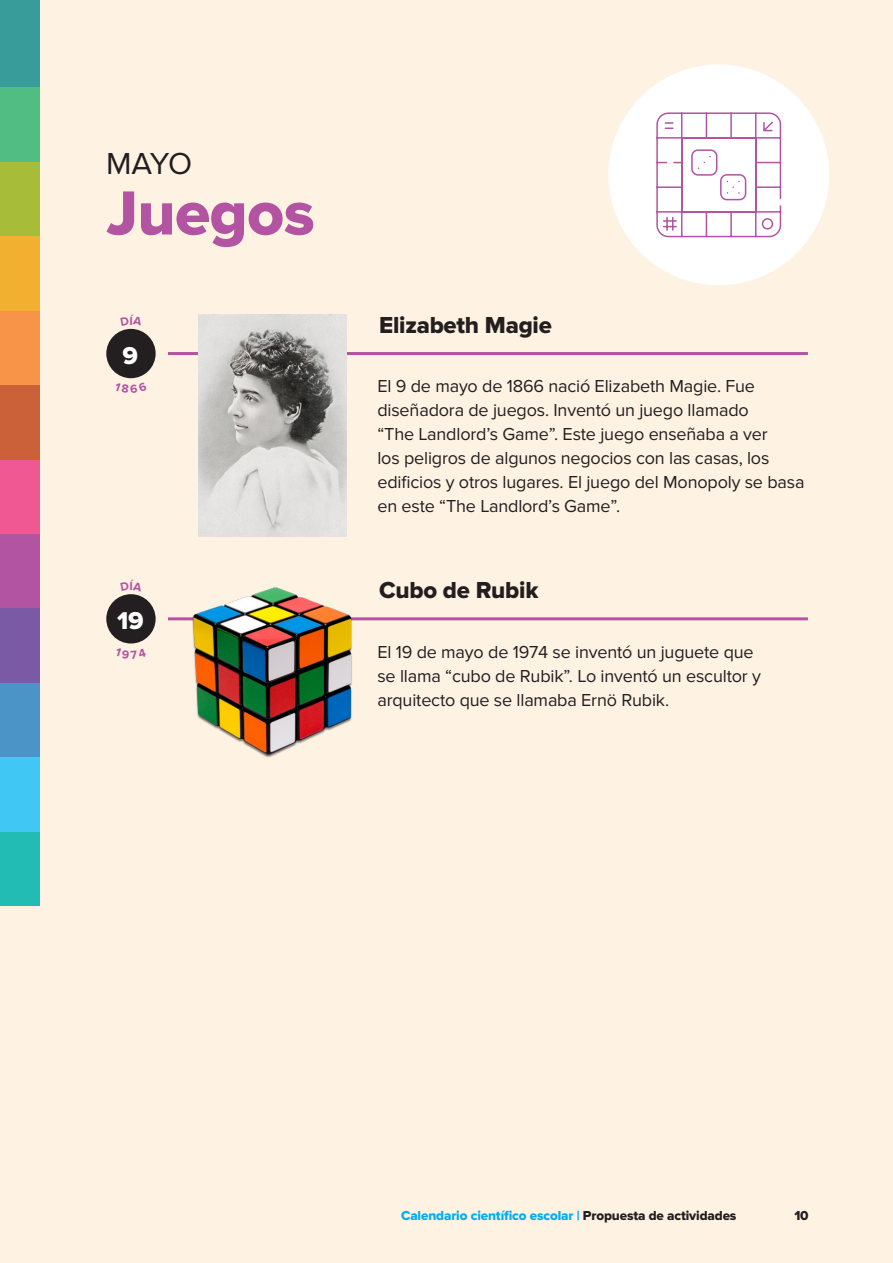
<style>
.page{position:relative;width:893px;height:1263px;background:#fef2e3}
.page>*{position:absolute;margin:0;border:0;box-sizing:border-box;transform-origin:0 0}
.t1{font:64.5px "Proxima Nova Extrabld";letter-spacing:-.01em;color:#b254a1}
.t2{font:31.5px "Proxima Nova";color:#231f20}
.t3{font:25.2px "Proxima Nova Extrabld";color:#fff}
.t4{font:24px "Proxima Nova Extrabld";letter-spacing:-.01em;color:#231f20}
.t5{font:18px/24px "Proxima Nova";letter-spacing:-.01em;color:#231f20}
.t6{font:13.5px "Proxima Nova Extrabld";letter-spacing:-.01em;color:#00aeef}
.t7{font:13.5px "Proxima Nova Extrabld";color:#231f20}
.s1{color:#231f20}
</style>
<div class="page">
<div style="left:0;top:831px;width:40px;height:75px;background:#22bcb5"></div>
<div style="left:0;top:757px;width:40px;height:74px;background:#40c7f4"></div>
<div style="left:0;top:682px;width:40px;height:75px;background:#4a94c7"></div>
<div style="left:0;top:608px;width:40px;height:74px;background:#7b5aa5"></div>
<div style="left:0;top:534px;width:40px;height:74px;background:#b254a1"></div>
<div style="left:0;top:459px;width:40px;height:75px;background:#f05893"></div>
<div style="left:0;top:385px;width:40px;height:74px;background:#cb6138"></div>
<div style="left:0;top:310px;width:40px;height:75px;background:#f79447"></div>
<div style="left:0;top:236px;width:40px;height:74px;background:#f1b02f"></div>
<div style="left:0;top:162px;width:40px;height:74px;background:#a7bd39"></div>
<div style="left:0;top:87px;width:40px;height:75px;background:#51bd83"></div>
<div style="left:0;top:0;width:40px;height:87px;background:#389d9a"></div>
<hr style="left:168px;top:352px;width:640px;height:3px;background:#b254a1">
<hr style="left:168px;top:617px;width:640px;height:3px;background:#b254a1">
<div style="left:106px;top:329px;width:50px;height:49px;background:#231f20;border-radius:50%"></div>
<div style="left:106px;top:594px;width:50px;height:49px;background:#231f20;border-radius:50%"></div>
<img style="left:198px;top:314px;width:149px;height:223px">
<div style="left:608px;top:64px;width:221px;height:221px;background:#fff;border-radius:50%"></div>
<img style="left:173px;top:587px;width:197px;height:171px">
<svg style="left:656px;top:112px;width:126px;height:126px"></svg>
<h2 class="t2" style="left:106px;top:145px;width:87px">MAYO</h2>
<h1 class="t1" style="left:106px;top:176px;width:210px">Juegos</h1>
<h3 class="t3" style="left:123px;top:341px;width:17px">9</h3>
<h3 class="t3" style="left:117px;top:606px;width:28px">19</h3>
<h3 class="t4" style="left:379px;top:311px;width:174px">Elizabeth Magie</h3>
<p class="t5" style="left:377px;top:374px;width:429px">El 9 de mayo de 1866 nació Elizabeth Magie. Fue diseñadora de juegos. Inventó un juego llamado<br>“The Landlord’s Game”. Este juego enseñaba a ver<br>los peligros de algunos negocios con las casas, los edificios y otros lugares. El juego del Monopoly se basa en este “The Landlord’s Game”.</p>
<h3 class="t4" style="left:379px;top:577px;width:161px">Cubo de Rubik</h3>
<p class="t5" style="left:377px;top:640px;width:385px">El 19 de mayo de 1974 se inventó un juguete que se llama “cubo de Rubik”. Lo inventó un escultor y arquitecto que se llamaba Ernö Rubik.</p>
<p class="t6" style="left:401px;top:1207px;width:337px">Calendario científico escolar | <span class="s1">Propuesta de actividades</span></p>
<p class="t7" style="left:794px;top:1207px;width:16px">10</p>
</div>
